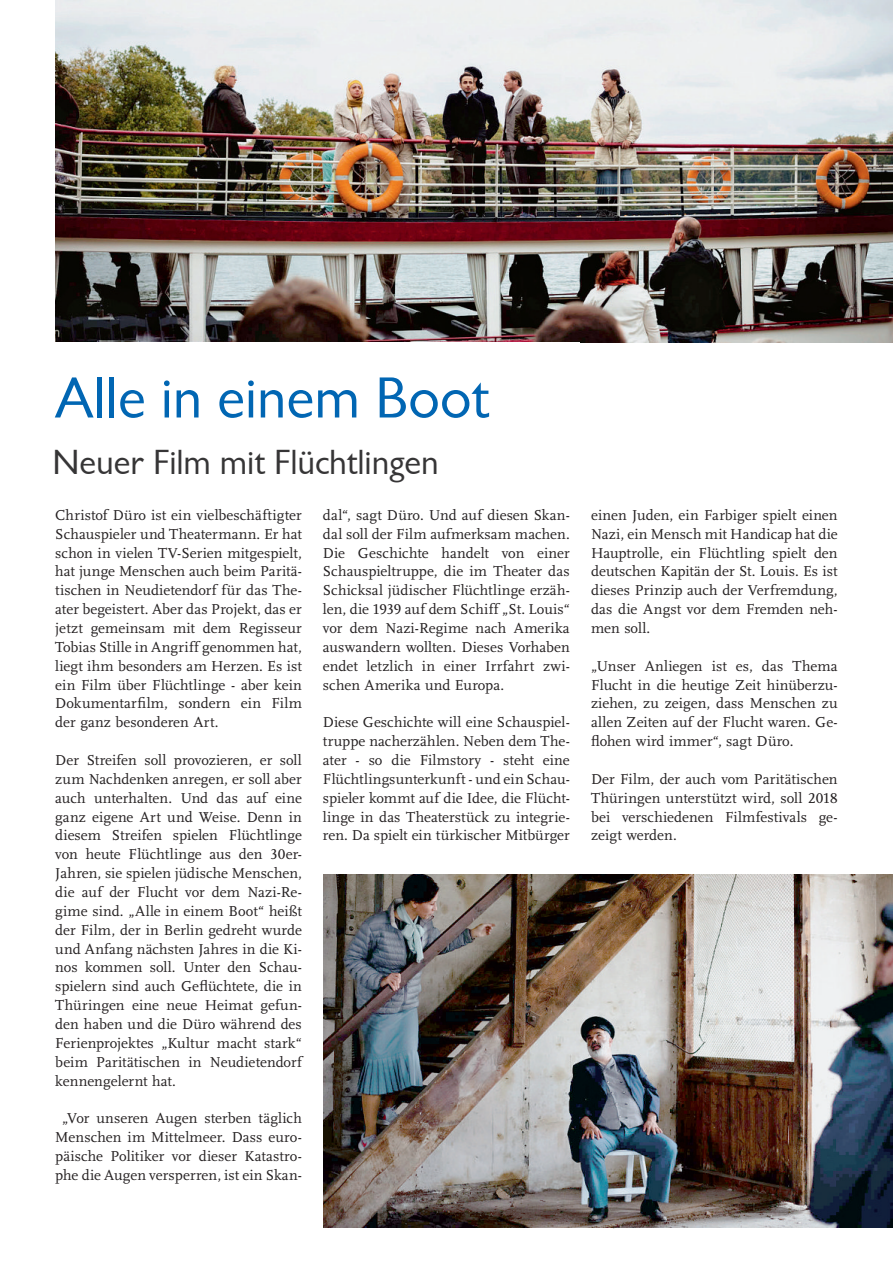
<style>
.page{position:relative;width:893px;height:1263px;background:#fff}
.page>*{position:absolute;margin:0;border:0;box-sizing:border-box;transform-origin:0 0}
.t1{font:60px "Chantilly";color:#0166b3}
.t2{font:36px "Chantilly";letter-spacing:-.005em;color:#363536}
.t3{font:15px/18.9px "Scala LF";letter-spacing:.005em;color:#231f20;text-align:justify}
</style>
<div class="page">
<img style="left:323px;top:875px;width:570px;height:352px">
<img style="left:55px;top:0;width:838px;height:342px">
<h1 class="t1" style="left:54px;top:377px;width:436px">Alle in einem Boot</h1>
<h2 class="t2" style="left:52px;top:450px;width:388px">Neuer Film mit Flüchtlingen</h2>
<p class="t3" style="left:55px;top:507px;width:248px">Christof Düro ist ein vielbeschäftigter Schauspieler und Theatermann. Er hat schon in vielen TV-Serien mitgespielt, hat junge Menschen auch beim Paritä&shy;tischen in Neudietendorf für das The&shy;ater begeistert. Aber das Projekt, das er jetzt gemeinsam mit dem Regisseur Tobias Stille in Angriff genommen hat, liegt ihm besonders am Herzen. Es ist ein Film über Flüchtlinge - aber kein Dokumentarfilm, sondern ein Film der ganz besonderen Art.</p>
<p class="t3" style="left:55px;top:752px;width:248px">Der Streifen soll provozieren, er soll zum Nachdenken anregen, er soll aber auch unterhalten. Und das auf eine ganz eigene Art und Weise. Denn in diesem Streifen spielen Flüchtlinge von heute Flüchtlinge aus den 30er-Jahren, sie spielen jüdische Menschen, die auf der Flucht vor dem Nazi-Re&shy;gime sind. „Alle in einem Boot“ heißt der Film, der in Berlin gedreht wurde und Anfang nächsten Jahres in die Ki&shy;nos kommen soll. Unter den Schau&shy;spielern sind auch Geflüchtete, die in Thüringen eine neue Heimat gefun&shy;den haben und die Düro während des Ferienprojektes „Kultur macht stark“ beim Paritätischen in Neudietendorf kennengelernt hat.</p>
<p class="t3" style="left:55px;top:1111px;width:248px;text-align:center">„Vor unseren Augen sterben täglich Menschen im Mittelmeer. Dass euro&shy;päische Politiker vor dieser Katastro&shy;phe die Augen versperren, ist ein Skan-</p>
<p class="t3" style="left:323px;top:507px;width:248px">dal“, sagt Düro. Und auf diesen Skan&shy;dal soll der Film aufmerksam machen.<br>Die Geschichte handelt von einer Schauspieltruppe, die im Theater das Schicksal jüdischer Flüchtlinge erzäh&shy;len, die 1939 auf dem Schiff „St. Louis“ vor dem Nazi-Regime nach Amerika auswandern wollten. Dieses Vorhaben endet letzlich in einer Irrfahrt zwi&shy;schen Amerika und Europa.</p>
<p class="t3" style="left:323px;top:715px;width:248px">Diese Geschichte will eine Schauspiel&shy;truppe nacherzählen. Neben dem The&shy;ater - so die Filmstory - steht eine Flüchtlingsunterkunft - und ein Schau&shy;spieler kommt auf die Idee, die Flücht&shy;linge in das Theaterstück zu integrie&shy;ren. Da spielt ein türkischer Mitbürger</p>
<p class="t3" style="left:591px;top:507px;width:248px">einen Juden, ein Farbiger spielt einen Nazi, ein Mensch mit Handicap hat die Hauptrolle, ein Flüchtling spielt den deutschen Kapitän der St. Louis. Es ist dieses Prinzip auch der Verfremdung, das die Angst vor dem Fremden neh&shy;men soll.</p>
<p class="t3" style="left:591px;top:658px;width:248px">„Unser Anliegen ist es, das Thema Flucht in die heutige Zeit hinüberzu&shy;ziehen, zu zeigen, dass Menschen zu allen Zeiten auf der Flucht waren. Ge&shy;flohen wird immer“, sagt Düro.</p>
<p class="t3" style="left:591px;top:771px;width:248px">Der Film, der auch vom Paritätischen Thüringen unterstützt wird, soll 2018 bei verschiedenen Filmfestivals ge&shy;zeigt werden.</p>
</div>
